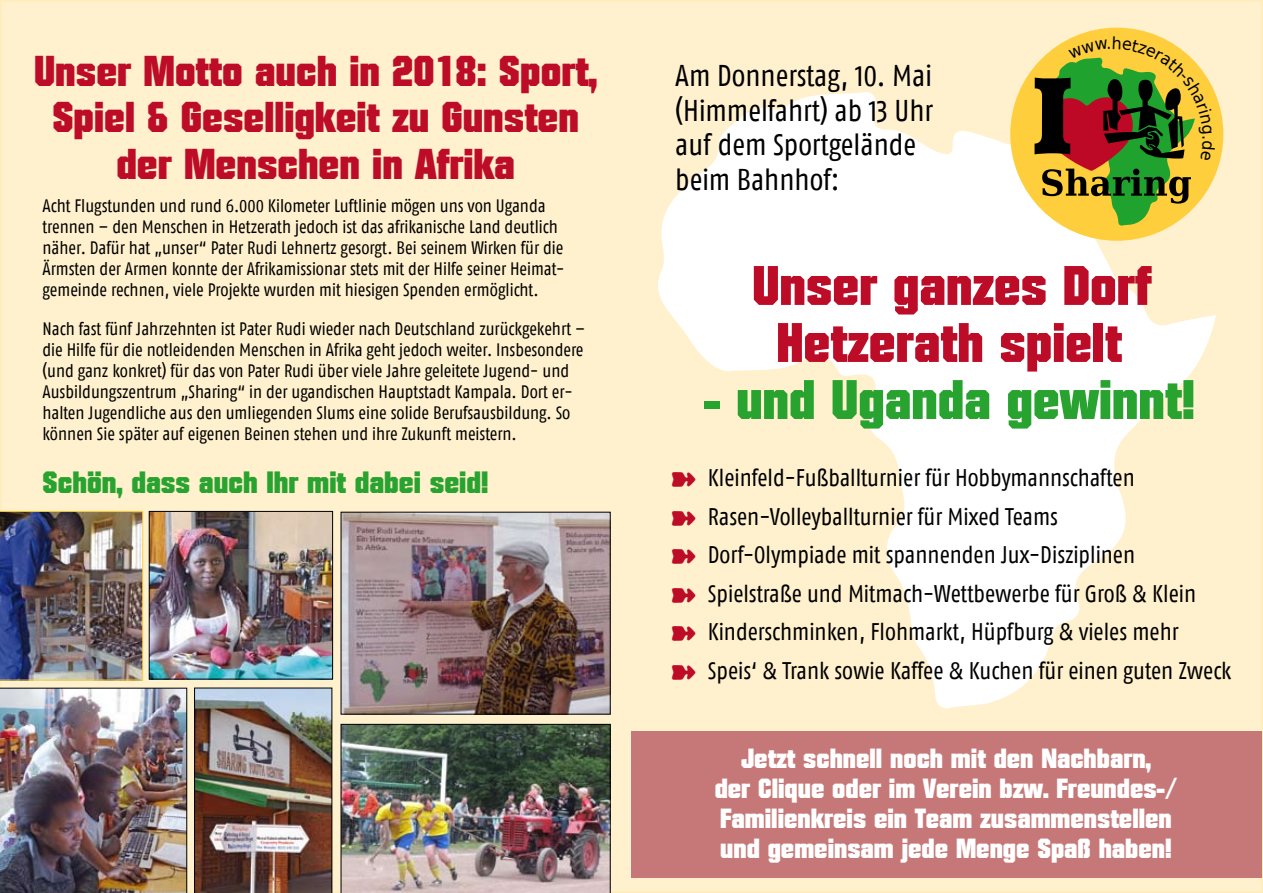
<style>
.page{position:relative;width:1263px;height:893px;background:#fff}
.page>*{position:absolute;margin:0;border:0;box-sizing:border-box;transform-origin:0 0}
.t1{font:54px/57px "Autumn";color:#bd0c27;text-align:center}
.t2{font:54px "Autumn";color:#29a32f}
.t3{font:42px/46.5px "Autumn";color:#bd0c27;text-align:center}
.t4{font:30px/34.5px "Fago Co Regular Lf";color:#000}
.t5{font:30px "Autumn";color:#29a32f}
.t6{font:27px/30px "Autumn";color:#fff;text-align:center}
.t7{font:24px/38.5px "Fago Co Regular Lf";color:#000}
.t8{font:18px/21px "Fago Co Regular Lf";color:#000}
</style>
<div class="page">
<div style="left:1px;top:1px;width:1261px;height:891px;background:#fff1cd"></div>
<svg style="left:658px;top:90px;width:558px;height:619px;fill:#fff"></svg>
<div style="left:631px;top:731px;width:631px;height:147px;background:#c67878"></div>
<div style="left:1010px;top:28px;width:213px;height:213px;background:#fece3d;border-radius:50%"></div>
<img style="left:343px;top:514px;width:265px;height:198px">
<img style="left:341px;top:724px;width:269px;height:169px">
<img style="left:151px;top:513px;width:180px;height:164px">
<div style="left:149px;top:511px;width:184px;height:168px;border:1px solid #000"></div>
<img style="left:0;top:511px;width:143px;height:169px">
<img style="left:0;top:688px;width:187px;height:205px">
<img style="left:194px;top:688px;width:138px;height:205px">
<svg style="left:672px;top:472px;width:23px;height:15px"></svg>
<svg style="left:672px;top:511px;width:23px;height:14px"></svg>
<svg style="left:672px;top:549px;width:23px;height:15px"></svg>
<svg style="left:672px;top:588px;width:23px;height:14px"></svg>
<svg style="left:672px;top:626px;width:23px;height:15px"></svg>
<svg style="left:672px;top:665px;width:23px;height:14px"></svg>
<svg style="left:1034px;top:36px;width:181px;height:190px"></svg>
<h2 class="t3" style="left:34px;top:46px;width:565px">Unser Motto auch in 2018: Sport,<br>Spiel &amp; Geselligkeit zu Gunsten der Menschen in Afrika</h2>
<p class="t8" style="left:43px;top:196px;width:523px">Acht Flugstunden und rund 6.000 Kilometer Luftlinie mögen uns von Uganda trennen – den Menschen in Hetzerath jedoch ist das afrikanische Land deutlich näher. Dafür hat „unser“ Pater Rudi Lehnertz gesorgt. Bei seinem Wirken für die Ärmsten der Armen konnte der Afrikamissionar stets mit der Hilfe seiner Heimat&shy;gemeinde rechnen, viele Projekte wurden mit hiesigen Spenden ermöglicht.</p>
<p class="t8" style="left:43px;top:318px;width:544px">Nach fast fünf Jahrzehnten ist Pater Rudi wieder nach Deutschland zurückgekehrt – die Hilfe für die notleidenden Menschen in Afrika geht jedoch weiter. Insbesondere (und ganz konkret) für das von Pater Rudi über viele Jahre geleitete Jugend- und Ausbildungszentrum „Sharing“ in der ugandischen Hauptstadt Kampala. Dort er&shy;halten Jugendliche aus den umliegenden Slums eine solide Berufsausbildung. So können Sie später auf eigenen Beinen stehen und ihre Zukunft meistern.</p>
<h3 class="t5" style="left:43px;top:463px;width:447px">Schön, dass auch Ihr mit dabei seid!</h3>
<h3 class="t4" style="left:675px;top:59px;width:259px">Am Donnerstag, 10. Mai (Himmelfahrt) ab 13 Uhr auf dem Sportgelände beim Bahnhof:</h3>
<h1 class="t1" style="left:752px;top:255px;width:400px">Unser ganzes Dorf<br>Hetzerath spielt</h1>
<h1 class="t2" style="left:703px;top:365px;width:493px">- und Uganda gewinnt!</h1>
<p class="t7" style="left:708px;top:458px;width:525px">Kleinfeld-Fußballturnier für Hobbymannschaften Rasen-Volleyballturnier für Mixed Teams<br>Dorf-Olympiade mit spannenden Jux-Disziplinen Spielstraße und Mitmach-Wettbewerbe für Groß &amp; Klein Kinderschminken, Flohmarkt, Hüpfburg &amp; vieles mehr Speis‘ &amp; Trank sowie Kaffee &amp; Kuchen für einen guten Zweck</p>
<h3 class="t6" style="left:715px;top:742px;width:464px">Jetzt schnell noch mit den Nachbarn,<br>der Clique oder im Verein bzw. Freundes-/ Familienkreis ein Team zusammenstellen und gemeinsam jede Menge Spaß haben!</h3>
</div>
